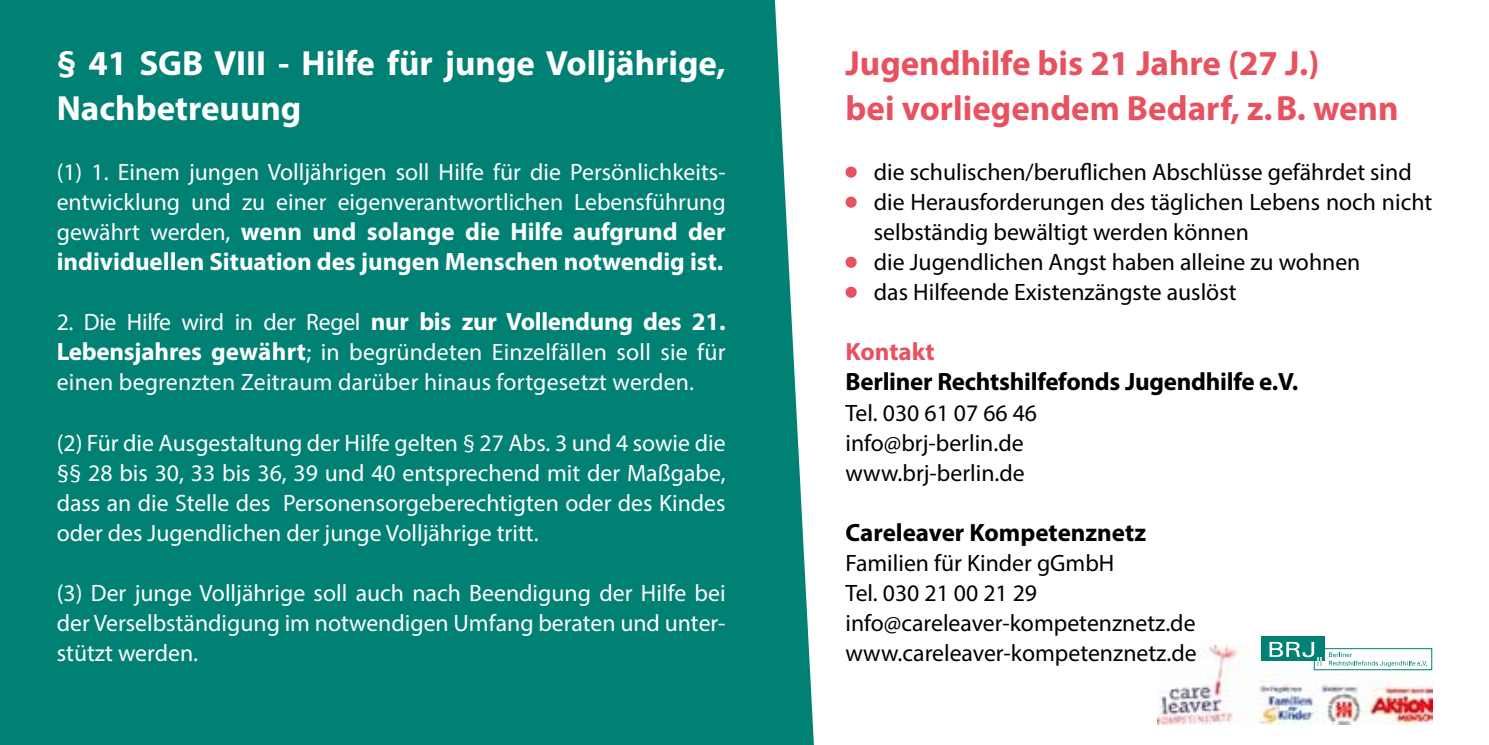
<style>
.page{position:relative;width:1489px;height:745px;background:#fff}
.page>*{position:absolute;margin:0;border:0;box-sizing:border-box;transform-origin:0 0}
.t1{font:700 35px/45px "Myriad Pro";color:#e85260}
.t2{font:700 35px/45px "Myriad Pro";color:#fff}
.t3{font:700 25px/30px "Myriad Pro";color:#fff}
.t4{font:700 25px "Myriad Pro";letter-spacing:-.01em;color:#000}
.t5{font:700 25px "Myriad Pro";color:#e85260}
.t6{font:23.75px/30px "Myriad Pro";color:#fff}
.t7{font:23.75px/30px "Myriad Pro";color:#000}
.s1{font-weight:400;font-size:23.75px}
.s2{font-weight:700;font-size:25px}
</style>
<div class="page">
<div style="left:0;top:0;width:813px;height:744px;background:#008174"></div>
<img style="left:1157px;top:644px;width:274px;height:80px">
<div style="left:1314px;top:648px;width:117px;height:21px;background:#fff"></div>
<div style="left:1313px;top:648px;width:118px;height:21px;border:1px solid #008174"></div>
<div style="left:1261px;top:636px;width:63px;height:24px;background:#008174"></div>
<svg style="left:1328px;top:652px;width:99px;height:14px"></svg>
<svg style="left:1269px;top:641px;width:52px;height:24px"></svg>
<svg style="left:845px;top:166px;width:11px;height:12px"></svg>
<svg style="left:845px;top:196px;width:11px;height:12px"></svg>
<svg style="left:845px;top:256px;width:11px;height:12px"></svg>
<svg style="left:845px;top:286px;width:11px;height:12px"></svg>
<h1 class="t2" style="left:57px;top:40px;width:670px">§ 41 SGB VIII - Hilfe für junge Volljährige,<br>Nachbetreuung</h1>
<p class="t6" style="left:57px;top:157px;width:670px">(1) 1. Einem jungen Volljährigen soll Hilfe für die Persönlichkeits&shy;entwicklung und zu einer eigenverantwortlichen Lebensführung</p>
<p class="t3" style="left:57px;top:216px;width:670px"><span class="s1">gewährt werden,</span> wenn und solange die Hilfe aufgrund der individuellen Situation des jungen Menschen notwendig ist.</p>
<p class="t3" style="left:57px;top:306px;width:670px"><span class="s1">2. Die Hilfe wird in der Regel</span> nur bis zur Vollendung des 21.</p>
<p class="t6" style="left:57px;top:337px;width:670px"><span class="s2">Lebensjahres gewährt</span>; in begründeten Einzelfällen soll sie für einen begrenzten Zeitraum darüber hinaus fortgesetzt werden.</p>
<p class="t6" style="left:57px;top:427px;width:670px;text-align:justify">(2) Für die Ausgestaltung der Hilfe gelten § 27 Abs. 3 und 4 sowie die §§ 28 bis 30, 33 bis 36, 39 und 40 entsprechend mit der Maßgabe, dass an die Stelle des Personensorgeberechtigten oder des Kindes oder des Jugendlichen der junge Volljährige tritt.</p>
<p class="t6" style="left:57px;top:577px;width:670px;text-align:justify">(3) Der junge Volljährige soll auch nach Beendigung der Hilfe bei der Verselbständigung im notwendigen Umfang beraten und unter&shy;stützt werden.</p>
<h1 class="t1" style="left:845px;top:40px;width:554px">Jugendhilfe bis 21 Jahre (27 J.)<br>bei vorliegendem Bedarf, z.B. wenn</h1>
<p class="t7" style="left:873px;top:157px;width:560px">die schulischen/beruflichen Abschlüsse gefährdet sind die Herausforderungen des täglichen Lebens noch nicht selbständig bewältigt werden können<br>die Jugendlichen Angst haben alleine zu wohnen<br>das Hilfeende Existenzängste auslöst</p>
<p class="t5" style="left:845px;top:335px;width:90px">Kontakt</p>
<p class="t4" style="left:845px;top:365px;width:454px">Berliner Rechtshilfefonds Jugendhilfe e.V.</p>
<p class="t7" style="left:845px;top:397px;width:193px">Tel. 030 61 07 66 46 info@brj-berlin.de www.brj-berlin.de</p>
<p class="t4" style="left:845px;top:515px;width:302px">Careleaver Kompetenznetz</p>
<p class="t7" style="left:845px;top:547px;width:352px">Familien für Kinder gGmbH<br>Tel. 030 21 00 21 29 info@careleaver-kompetenznetz.de www.careleaver-kompetenznetz.de</p>
</div>
